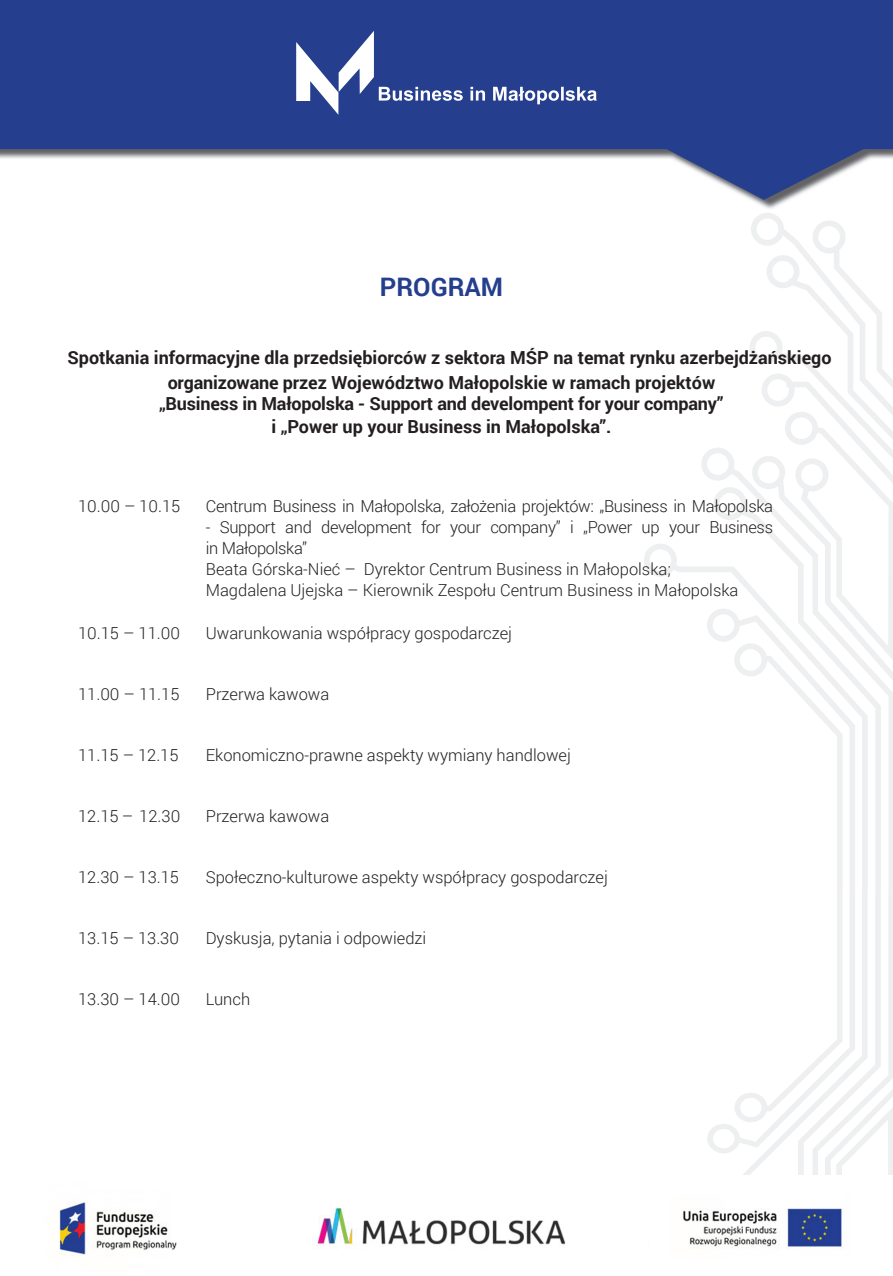
<style>
.page{position:relative;width:893px;height:1276px;background:#fff}
.page>*{position:absolute;margin:0;border:0;box-sizing:border-box;transform-origin:0 0}
.t1{font:700 25.5px "Roboto";color:#253f8e}
.t2{font:700 18px/25.2px "Roboto";color:#231f20}
.t3{font:300 16.5px/21px "Roboto";color:#231f20}
.t4{font:300 16.5px "Roboto";letter-spacing:-.02em;color:#231f20}
</style>
<div class="page">
<svg style="left:644px;top:213px;width:249px;height:677px"></svg>
<svg style="left:707px;top:890px;width:186px;height:285px"></svg>
<svg style="left:0;top:0;width:893px;height:200px;fill:#253f8e"></svg>
<svg style="left:296px;top:31px;width:301px;height:84px"></svg>
<img style="left:59px;top:1201px;width:118px;height:55px">
<img style="left:316px;top:1208px;width:250px;height:41px">
<img style="left:683px;top:1208px;width:161px;height:41px">
<h1 class="t1" style="left:380px;top:269px;width:125px">PROGRAM</h1>
<p class="t2" style="left:168px;top:344px;width:665px;text-indent:-100px">Spotkania informacyjne dla przedsiębiorców z sektora MŚP na temat rynku azerbejdżańskiego organizowane przez Województwo Małopolskie w ramach projektów</p>
<p class="t2" style="left:159px;top:392px;width:566px;line-height:22.5px;text-align:center">„Business in Małopolska - Support and develompent for your company” i „Power up your Business in Małopolska”.</p>
<p class="t3" style="left:78px;top:495px;width:104px">10.00 – 10.15</p>
<p class="t4" style="left:206px;top:494px;width:569px">Centrum Business in Małopolska, założenia projektów: „Business in Małopolska</p>
<p class="t3" style="left:206px;top:516px;width:569px">- Support and development for your company” i „Power up your Business in Małopolska”<br>Beata Górska-Nieć – Dyrektor Centrum Business in Małopolska;<br>Magdalena Ujejska – Kierownik Zespołu Centrum Business in Małopolska</p>
<p class="t3" style="left:78px;top:622px;width:103px">10.15 – 11.00</p>
<p class="t3" style="left:206px;top:622px;width:308px">Uwarunkowania współpracy gospodarczej</p>
<p class="t3" style="left:78px;top:683px;width:103px">11.00 – 11.15</p>
<p class="t3" style="left:206px;top:683px;width:125px">Przerwa kawowa</p>
<p class="t3" style="left:78px;top:744px;width:102px">11.15 – 12.15</p>
<p class="t3" style="left:206px;top:744px;width:367px">Ekonomiczno-prawne aspekty wymiany handlowej</p>
<p class="t3" style="left:78px;top:805px;width:104px">12.15 – 12.30</p>
<p class="t3" style="left:206px;top:805px;width:125px">Przerwa kawowa</p>
<p class="t3" style="left:78px;top:865px;width:102px">12.30 – 13.15</p>
<p class="t3" style="left:206px;top:865px;width:404px">Społeczno-kulturowe aspekty współpracy gospodarczej</p>
<p class="t3" style="left:78px;top:926px;width:102px">13.15 – 13.30</p>
<p class="t3" style="left:206px;top:926px;width:222px">Dyskusja, pytania i odpowiedzi</p>
<p class="t3" style="left:78px;top:987px;width:103px">13.30 – 14.00</p>
<p class="t3" style="left:206px;top:987px;width:46px">Lunch</p>
</div>
